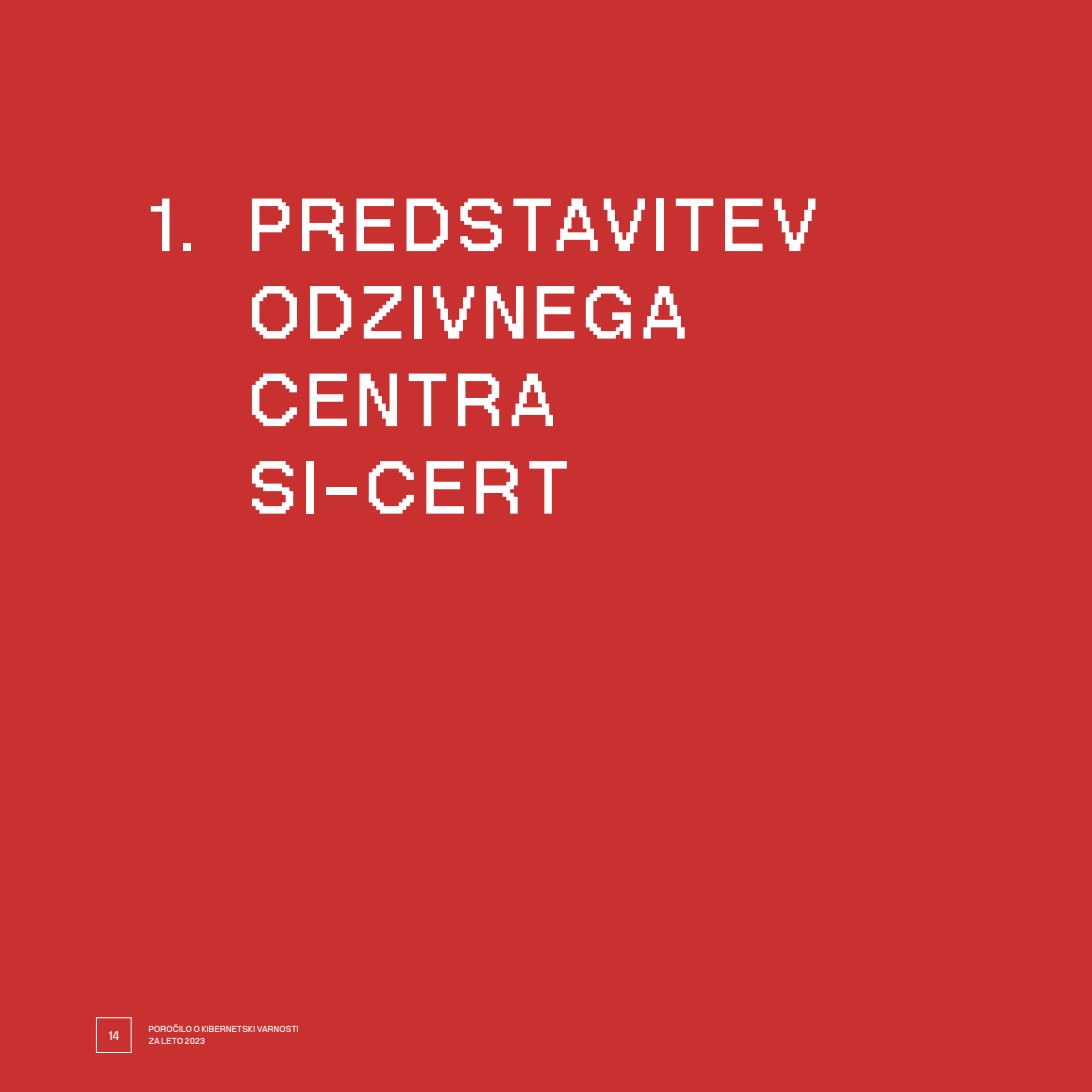
<style>
.page{position:relative;width:1092px;height:1092px;background:#fff}
.page>*{position:absolute;margin:0;border:0;box-sizing:border-box;transform-origin:0 0}
.t1{font:700 105px/87.5px "PP Neue Bit";letter-spacing:.05em;color:#fff}
.t2{font:700 17.5px "PP Neue Bit";color:#fff}
.t3{font:700 12.25px/12.2px "PP Neue Bit";letter-spacing:.015em;color:#fff}
</style>
<div class="page">
<div style="left:0;top:0;width:1091px;height:1091px;background:#c93131"></div>
<div style="left:96px;top:1017px;width:35px;height:35px;border:1px solid #fff"></div>
<h1 class="t1" style="left:248px;top:181px;width:570px;text-indent:-99px">1. PREDSTAVITEV<br>ODZIVNEGA<br>CENTRA<br>SI-CERT</h1>
<h2 class="t2" style="left:108px;top:1027px;width:12px">14</h2>
<p class="t3" style="left:149px;top:1022px;width:151px">POROČILO O KIBERNETSKI VARNOSTI<br>ZA LETO 2023</p>
</div>
